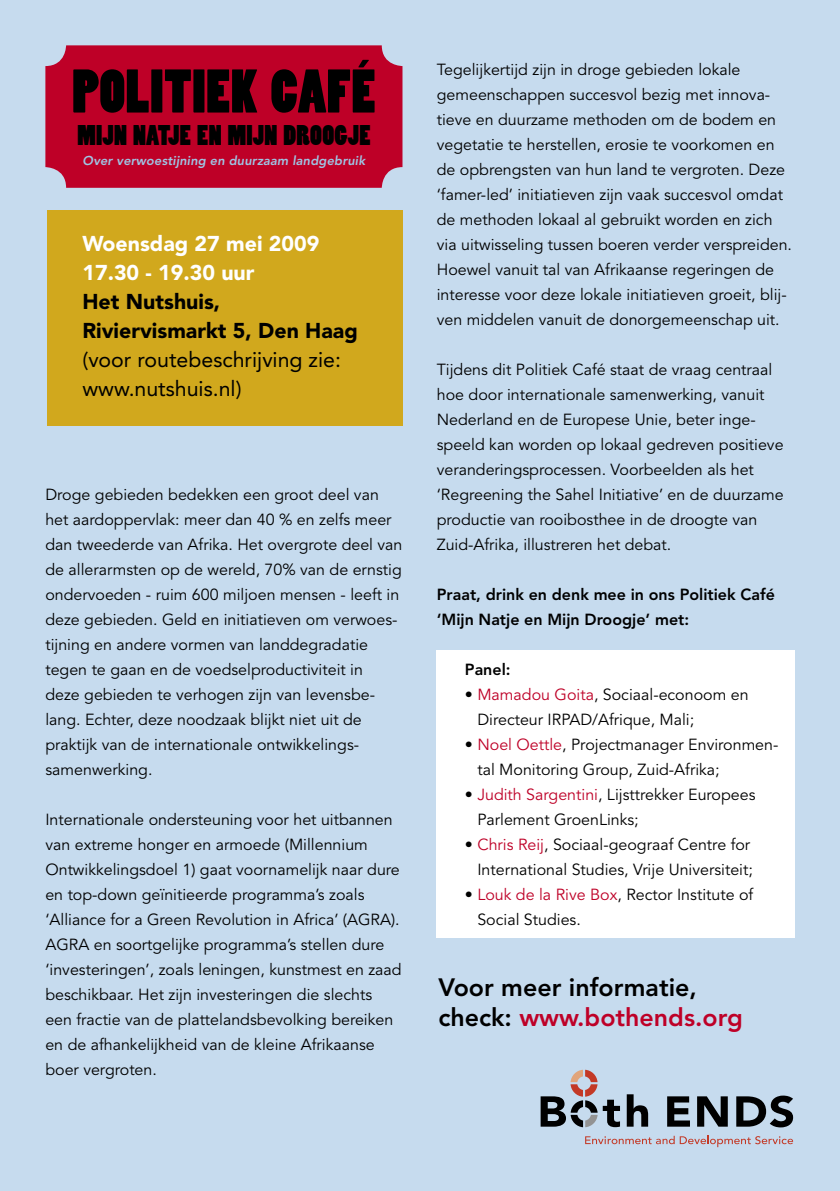
<style>
.page{position:relative;width:840px;height:1191px;background:#fff}
.page>*{position:absolute;margin:0;border:0;box-sizing:border-box;transform-origin:0 0}
.t1{font:57.4px "Poplar Std";letter-spacing:.01em;color:#000}
.t2{font:26.6px "Poplar Std";letter-spacing:.01em;color:#000}
.t3{font:800 25px/30px "Avenir";color:#000}
.t4{font:21.4px/29px "Avenir";color:#000}
.t5{font:900 21.4px/29px "Avenir";color:#000}
.t6{font:900 21.4px/29px "Avenir";color:#fff}
.t7{font:16px/25px "Avenir";color:#000}
.t8{font:800 16px/25px "Avenir";color:#000}
.t9{font:italic 800 12.8px "Avenir";letter-spacing:.01em;color:#9fc5e4}
.s1{color:#be0027}
</style>
<div class="page">
<div style="left:0;top:0;width:839px;height:1191px;background:#c6dbee"></div>
<div style="left:45px;top:45px;width:357px;height:143px;background:#be0027;border-radius:21px"></div>
<svg style="left:626px;top:1094px;width:21px;height:32px"></svg>
<svg style="left:667px;top:1096px;width:22px;height:30px"></svg>
<svg style="left:697px;top:1096px;width:30px;height:30px"></svg>
<svg style="left:736px;top:1095px;width:56px;height:32px"></svg>
<svg style="left:585px;top:1135px;width:207px;height:12px"></svg>
<svg style="left:540px;top:1069px;width:79px;height:58px"></svg>
<div style="left:436px;top:650px;width:358px;height:288px;background:#fff"></div>
<div style="left:47px;top:210px;width:355px;height:215px;background:#d1a81d"></div>
<h1 class="t1" style="left:72px;top:60px;width:305px">POLITIEK CAFÉ</h1>
<h2 class="t2" style="left:77px;top:120px;width:294px">MIJN NATJE EN MIJN DROOGJE</h2>
<p class="t9" style="left:83px;top:153px;width:284px">Over verwoestijning en duurzaam landgebruik</p>
<h3 class="t6" style="left:82px;top:229px;width:238px">Woensdag 27 mei 2009<br>17.30 - 19.30 uur</h3>
<h3 class="t5" style="left:82px;top:287px;width:277px">Het Nutshuis,<br>Riviervismarkt 5, Den Haag</h3>
<h3 class="t4" style="left:82px;top:345px;width:260px">(voor routebeschrijving zie: www.nutshuis.nl)</h3>
<p class="t7" style="left:45px;top:482px;width:358px">Droge gebieden bedekken een groot deel van het aardoppervlak: meer dan 40 % en zelfs meer dan tweederde van Afrika. Het overgrote deel van de allerarmsten op de wereld, 70% van de ernstig ondervoeden - ruim 600 miljoen mensen - leeft in deze gebieden. Geld en initiatieven om verwoes&shy;tijning en andere vormen van landdegradatie tegen te gaan en de voedselproductiviteit in<br>deze gebieden te verhogen zijn van levensbe&shy;lang. Echter, deze noodzaak blijkt niet uit de praktijk van de internationale ontwikkelings&shy;samenwerking.</p>
<p class="t7" style="left:45px;top:807px;width:357px">Internationale ondersteuning voor het uitbannen van extreme honger en armoede (Millennium Ontwikkelingsdoel 1) gaat voornamelijk naar dure en top-down geïnitieerde programma’s zoals ‘Alliance for a Green Revolution in Africa’ (AGRA).<br>AGRA en soortgelijke programma’s stellen dure ‘investeringen’, zoals leningen, kunstmest en zaad beschikbaar. Het zijn investeringen die slechts een fractie van de plattelandsbevolking bereiken en de afhankelijkheid van de kleine Afrikaanse boer vergroten.</p>
<p class="t7" style="left:436px;top:57px;width:356px">Tegelijkertijd zijn in droge gebieden lokale gemeenschappen succesvol bezig met innova&shy;tieve en duurzame methoden om de bodem en vegetatie te herstellen, erosie te voorkomen en de opbrengsten van hun land te vergroten. Deze ‘famer-led’ initiatieven zijn vaak succesvol omdat de methoden lokaal al gebruikt worden en zich via uitwisseling tussen boeren verder verspreiden.<br>Hoewel vanuit tal van Afrikaanse regeringen de interesse voor deze lokale initiatieven groeit, blij&shy;ven middelen vanuit de donorgemeenschap uit.</p>
<p class="t7" style="left:436px;top:357px;width:348px">Tijdens dit Politiek Café staat de vraag centraal hoe door internationale samenwerking, vanuit Nederland en de Europese Unie, beter inge&shy;speeld kan worden op lokaal gedreven positieve veranderingsprocessen. Voorbeelden als het ‘Regreening the Sahel Initiative’ en de duurzame productie van rooibosthee in de droogte van Zuid-Afrika, illustreren het debat.</p>
<p class="t8" style="left:436px;top:582px;width:339px">Praat, drink en denk mee in ons Politiek Café ‘Mijn Natje en Mijn Droogje’ met:</p>
<p class="t8" style="left:464px;top:657px;width:47px">Panel:</p>
<p class="t7" style="left:477px;top:682px;width:272px;text-indent:-12px">• <span class="s1">Mamadou Goita</span>, Sociaal-econoom en<br>Directeur IRPAD/Afrique, Mali;</p>
<p class="t7" style="left:477px;top:732px;width:302px;text-indent:-12px">• <span class="s1">Noel Oettle</span>, Projectmanager Environmen&shy;tal Monitoring Group, Zuid-Afrika;</p>
<p class="t7" style="left:477px;top:782px;width:279px;text-indent:-12px">• <span class="s1">Judith Sargentini</span>, Lijsttrekker Europees<br>Parlement GroenLinks;</p>
<p class="t7" style="left:464px;top:832px;width:289px;text-align:right">• <span class="s1">Chris Reij</span>, Sociaal-geograaf Centre for<br>International Studies, Vrije Universiteit;</p>
<p class="t7" style="left:477px;top:882px;width:277px;text-indent:-12px">• <span class="s1">Louk de la Rive Box</span>, Rector Institute of<br>Social Studies.</p>
<h3 class="t3" style="left:438px;top:972px;width:306px">Voor meer informatie, check: <span class="s1">www.bothends.org</span></h3>
</div>
